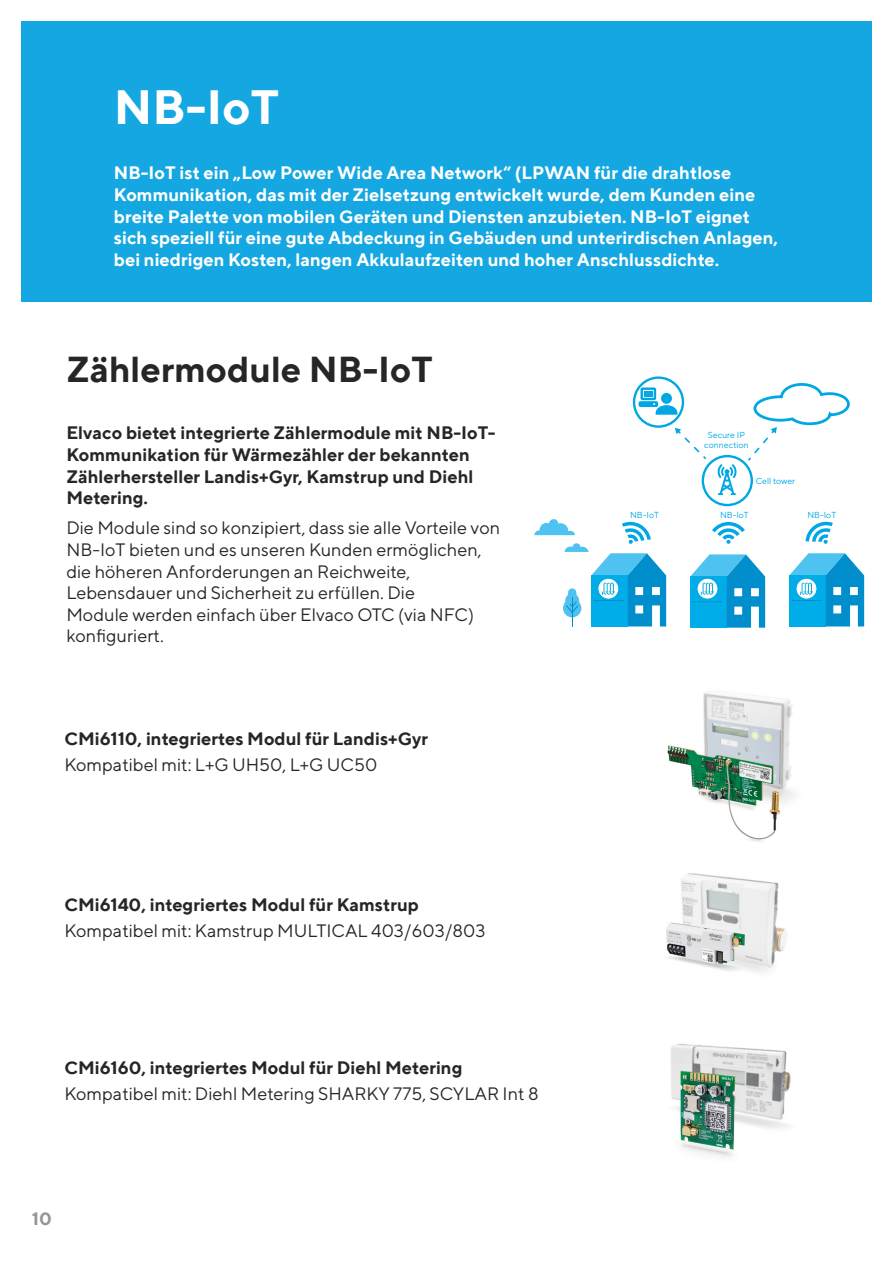
<style>
.page{position:relative;width:893px;height:1263px;background:#fff}
.page>*{position:absolute;margin:0;border:0;box-sizing:border-box;transform-origin:0 0}
.t1{font:700 48px "TT Norms";color:#fff}
.t2{font:700 36px "TT Norms";color:#262627}
.t3{font:18px/21.6px "TT Norms";color:#262627}
.t4{font:700 18px/21.6px "TT Norms";color:#fff}
.t5{font:700 18px/21.6px "TT Norms";color:#262627}
.t6{font:700 18px "TT Norms";color:#959594}
.t7{font:8.7px/10.5px "TT Norms";color:#00a8e3;text-align:center}
</style>
<div class="page">
<hr style="left:892px;top:1036px;width:1px;height:227px;background:#15a7e1">
<div style="left:21px;top:21px;width:851px;height:281px;background:#15a7e1"></div>
<svg style="left:805px;top:521px;width:28px;height:23px"></svg>
<svg style="left:712px;top:522px;width:33px;height:22px"></svg>
<svg style="left:534px;top:519px;width:132px;height:107px"></svg>
<svg style="left:690px;top:554px;width:75px;height:74px"></svg>
<svg style="left:789px;top:553px;width:75px;height:73px"></svg>
<svg style="left:633px;top:376px;width:217px;height:130px"></svg>
<img style="left:667px;top:692px;width:127px;height:150px">
<img style="left:666px;top:873px;width:120px;height:100px">
<img style="left:671px;top:1044px;width:120px;height:113px">
<p class="t1" style="left:114px;top:77px;width:167px">NB-IoT</p>
<p class="t4" style="left:114px;top:162px;width:666px">NB-IoT ist ein „Low Power Wide Area Network“ (LPWAN für die drahtlose Kommunikation, das mit der Zielsetzung entwickelt wurde, dem Kunden eine breite Palette von mobilen Geräten und Diensten anzubieten. NB-IoT eignet sich speziell für eine gute Abdeckung in Gebäuden und unterirdischen Anlagen, bei niedrigen Kosten, langen Akkulaufzeiten und hoher Anschlussdichte.</p>
<p class="t2" style="left:66px;top:347px;width:368px">Zählermodule NB-IoT</p>
<p class="t5" style="left:66px;top:422px;width:431px">Elvaco bietet integrierte Zählermodule mit NB-IoT-Kommunikation für Wärmezähler der bekannten Zählerhersteller Landis+Gyr, Kamstrup und Diehl Metering.</p>
<p class="t3" style="left:66px;top:517px;width:435px">Die Module sind so konzipiert, dass sie alle Vorteile von NB-IoT bieten und es unseren Kunden ermöglichen, die höheren Anforderungen an Reichweite, Lebensdauer und Sicherheit zu erfüllen. Die<br>Module werden einfach über Elvaco OTC (via NFC) konfiguriert.</p>
<p class="t5" style="left:64px;top:727px;width:365px">CMi6110, integriertes Modul für Landis+Gyr</p>
<p class="t3" style="left:64px;top:753px;width:314px">Kompatibel mit: L+G UH50, L+G UC50</p>
<p class="t7" style="left:704px;top:429px;width:46px">Secure IP connection</p>
<p class="t7" style="left:756px;top:476px;width:41px">Cell tower</p>
<p class="t7" style="left:630px;top:509px;width:30px">NB-IoT</p>
<p class="t7" style="left:720px;top:509px;width:30px">NB-IoT</p>
<p class="t7" style="left:807px;top:509px;width:30px">NB-IoT</p>
<p class="t5" style="left:64px;top:894px;width:356px">CMi6140, integriertes Modul für Kamstrup</p>
<p class="t3" style="left:64px;top:920px;width:423px">Kompatibel mit: Kamstrup MULTICAL 403/603/803</p>
<p class="t5" style="left:64px;top:1056px;width:399px">CMi6160, integriertes Modul für Diehl Metering</p>
<p class="t3" style="left:64px;top:1082px;width:476px">Kompatibel mit: Diehl Metering SHARKY 775, SCYLAR Int 8</p>
<p class="t6" style="left:32px;top:1207px;width:21px">10</p>
</div>
